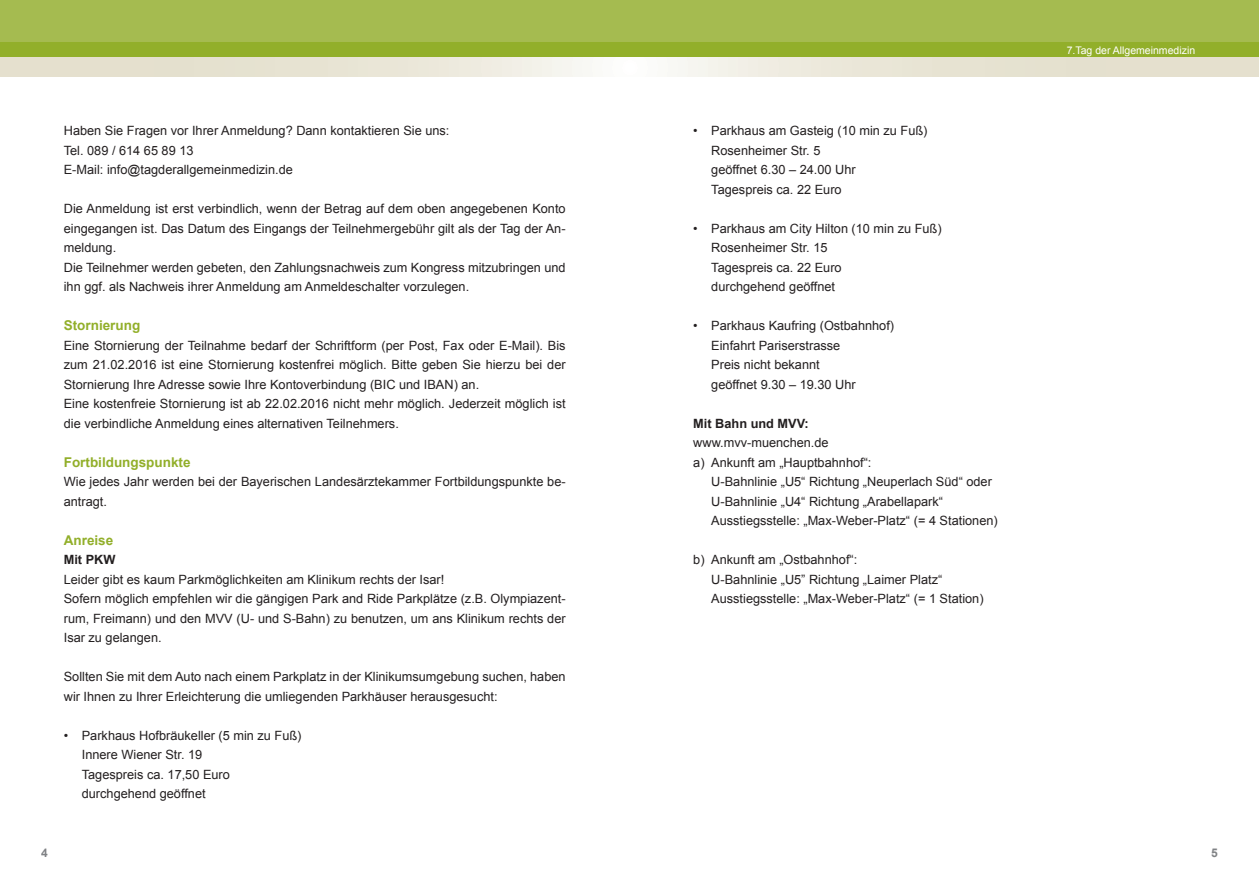
<style>
.page{position:relative;width:1259px;height:893px;background:#fff}
.page>*{position:absolute;margin:0;border:0;box-sizing:border-box;transform-origin:0 0}
.t1{font:700 13.5px "Arial";color:#92af2a}
.t2{font:12.75px/19.5px "Arial";color:#231f20}
.t3{font:700 12.75px "Arial";color:#231f20}
.t4{font:700 12px "Arial";color:#808285}
.t5{font:10.5px "Arial";color:#fff}
</style>
<div class="page">
<div style="left:0;top:57px;width:629px;height:20px;background:linear-gradient(to right,#e0dac4,#f5f4ee)"></div>
<div style="left:0;top:0;width:629px;height:43px;background:#a5bb50"></div>
<div style="left:0;top:43px;width:629px;height:14px;background:#92af2a"></div>
<div style="left:629px;top:57px;width:630px;height:20px;background:linear-gradient(to right,#f5f4ee,#e0dac4)"></div>
<div style="left:629px;top:0;width:630px;height:55px;background:#a5bb50"></div>
<div style="left:629px;top:43px;width:630px;height:14px;background:#92af2a"></div>
<p class="t2" style="left:64px;top:121px;width:387px">Haben Sie Fragen vor Ihrer Anmeldung? Dann kontaktieren Sie uns:<br>Tel. 089 / 614 65 89 13<br>E-Mail: info@tagderallgemeinmedizin.de</p>
<p class="t2" style="left:64px;top:199px;width:503px">Die Anmeldung ist erst verbindlich, wenn der Betrag auf dem oben angegebenen Konto eingegangen ist. Das Datum des Eingangs der Teilnehmergebühr gilt als der Tag der An&shy;meldung.<br>Die Teilnehmer werden gebeten, den Zahlungsnachweis zum Kongress mitzubringen und ihn ggf. als Nachweis ihrer Anmeldung am Anmeldeschalter vorzulegen.</p>
<p class="t1" style="left:64px;top:317px;width:78px">Stornierung</p>
<p class="t2" style="left:64px;top:336px;width:503px">Eine Stornierung der Teilnahme bedarf der Schriftform (per Post, Fax oder E-Mail). Bis zum 21.02.2016 ist eine Stornierung kostenfrei möglich. Bitte geben Sie hierzu bei der Stornierung Ihre Adresse sowie Ihre Kontoverbindung (BIC und IBAN) an.<br>Eine kostenfreie Stornierung ist ab 22.02.2016 nicht mehr möglich. Jederzeit möglich ist die verbindliche Anmeldung eines alternativen Teilnehmers.</p>
<p class="t1" style="left:64px;top:453px;width:128px">Fortbildungspunkte</p>
<p class="t2" style="left:64px;top:472px;width:503px">Wie jedes Jahr werden bei der Bayerischen Landesärztekammer Fortbildungspunkte be&shy;antragt.</p>
<p class="t1" style="left:64px;top:531px;width:51px">Anreise</p>
<p class="t3" style="left:64px;top:551px;width:53px">Mit PKW</p>
<p class="t2" style="left:64px;top:570px;width:503px">Leider gibt es kaum Parkmöglichkeiten am Klinikum rechts der Isar!<br>Sofern möglich empfehlen wir die gängigen Park and Ride Parkplätze (z.B. Olympiazent&shy;rum, Freimann) und den MVV (U- und S-Bahn) zu benutzen, um ans Klinikum rechts der Isar zu gelangen.</p>
<p class="t2" style="left:64px;top:667px;width:503px">Sollten Sie mit dem Auto nach einem Parkplatz in der Klinikumsumgebung suchen, haben wir Ihnen zu Ihrer Erleichterung die umliegenden Parkhäuser herausgesucht:</p>
<p class="t2" style="left:82px;top:726px;width:221px;text-indent:-18px">• Parkhaus Hofbräukeller (5 min zu Fuß)<br>Innere Wiener Str. 19<br>Tagespreis ca. 17,50 Euro durchgehend geöffnet</p>
<p class="t2" style="left:711px;top:121px;width:218px;text-indent:-18px">• Parkhaus am Gasteig (10 min zu Fuß)<br>Rosenheimer Str. 5<br>geöffnet 6.30 – 24.00 Uhr<br>Tagespreis ca. 22 Euro</p>
<p class="t2" style="left:711px;top:219px;width:232px;text-indent:-18px">• Parkhaus am City Hilton (10 min zu Fuß)<br>Rosenheimer Str. 15<br>Tagespreis ca. 22 Euro<br>durchgehend geöffnet</p>
<p class="t2" style="left:711px;top:316px;width:184px;text-indent:-18px">• Parkhaus Kaufring (Ostbahnhof)<br>Einfahrt Pariserstrasse<br>Preis nicht bekannt<br>geöffnet 9.30 – 19.30 Uhr</p>
<p class="t3" style="left:693px;top:415px;width:117px">Mit Bahn und MVV:</p>
<p class="t2" style="left:693px;top:433px;width:137px">www.mvv-muenchen.de</p>
<p class="t2" style="left:693px;top:453px;width:180px">a) Ankunft am „Hauptbahnhof“:</p>
<p class="t2" style="left:711px;top:472px;width:282px">U-Bahnlinie „U5“ Richtung „Neuperlach Süd“ oder</p>
<p class="t2" style="left:711px;top:492px;width:233px">U-Bahnlinie „U4“ Richtung „Arabellapark“</p>
<p class="t2" style="left:711px;top:511px;width:288px">Ausstiegsstelle: „Max-Weber-Platz“ (= 4 Stationen)</p>
<p class="t2" style="left:711px;top:550px;width:274px;text-indent:-18px">b) Ankunft am „Ostbahnhof“:<br>U-Bahnlinie „U5” Richtung „Laimer Platz“<br>Ausstiegsstelle: „Max-Weber-Platz“ (= 1 Station)</p>
<p class="t5" style="left:1066px;top:43px;width:130px">7.Tag der Allgemeinmedizin</p>
<p class="t4" style="left:41px;top:845px;width:8px">4</p>
<p class="t4" style="left:1211px;top:845px;width:8px">5</p>
</div>
